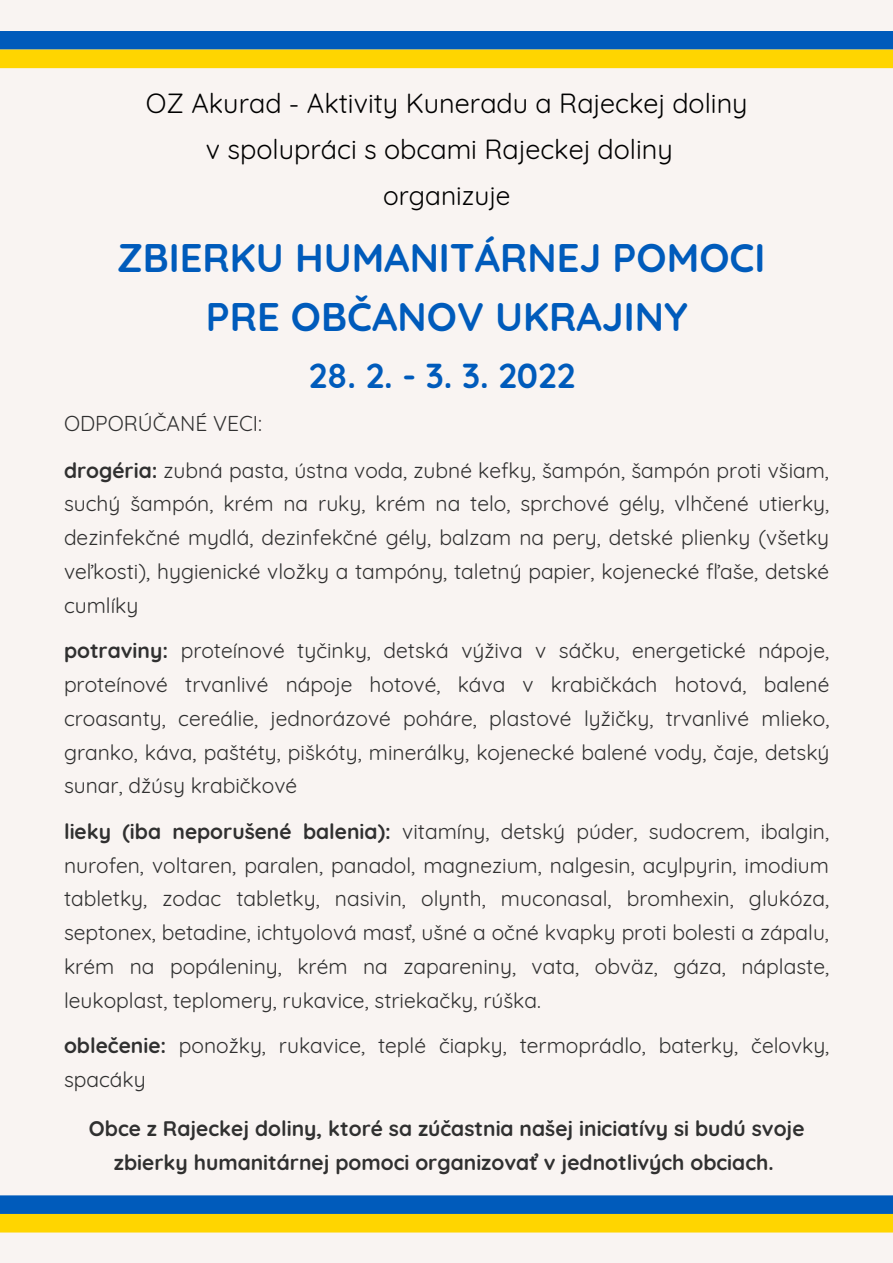
<style>
.page{position:relative;width:893px;height:1263px;background:#f9f4f2}
.page>*{position:absolute;margin:0;border:0;box-sizing:border-box;transform-origin:0 0}
.t1{font:700 39.75px "Quicksand";color:#005bbb}
.t2{font:700 34.5px "Quicksand";color:#005bbb}
.t3{font:27px "Quicksand";color:#000}
.t4{font:26.25px "Quicksand";color:#000}
.t5{font:21px/33.8px "Quicksand";color:#303030;text-align:justify}
.t6{font:700 21px/33.8px "Quicksand";color:#303030;text-align:center}
.s1{font-weight:700}
</style>
<div class="page">
<div style="left:0;top:1195px;width:893px;height:19px;background:#005bbb"></div>
<div style="left:0;top:1214px;width:893px;height:18px;background:#ffd500"></div>
<div style="left:0;top:31px;width:893px;height:19px;background:#005bbb"></div>
<div style="left:0;top:50px;width:893px;height:18px;background:#ffd500"></div>
<p class="t3" style="left:146px;top:86px;width:603px">OZ Akurad - Aktivity Kuneradu a Rajeckej doliny</p>
<p class="t3" style="left:206px;top:132px;width:468px">v spolupráci s obcami Rajeckej doliny</p>
<p class="t4" style="left:383px;top:179px;width:129px">organizuje</p>
<p class="t1" style="left:117px;top:232px;width:650px">ZBIERKU HUMANITÁRNEJ POMOCI</p>
<p class="t1" style="left:206px;top:291px;width:483px">PRE OBČANOV UKRAJINY</p>
<p class="t2" style="left:309px;top:354px;width:268px">28. 2. - 3. 3. 2022</p>
<p class="t5" style="left:64px;top:407px;width:199px">ODPORÚČANÉ VECI:</p>
<p class="t5" style="left:64px;top:453px;width:766px"><span class="s1">drogéria:</span> zubná pasta, ústna voda, zubné kefky, šampón, šampón proti všiam, suchý šampón, krém na ruky, krém na telo, sprchové gély, vlhčené utierky, dezinfekčné mydlá, dezinfekčné gély, balzam na pery, detské plienky (všetky veľkosti), hygienické vložky a tampóny, taletný papier, kojenecké fľaše, detské cumlíky</p>
<p class="t5" style="left:64px;top:633px;width:767px"><span class="s1">potraviny:</span> proteínové tyčinky, detská výživa v sáčku, energetické nápoje, proteínové trvanlivé nápoje hotové, káva v krabičkách hotová, balené croasanty, cereálie, jednorázové poháre, plastové lyžičky, trvanlivé mlieko, granko, káva, paštéty, piškóty, minerálky, kojenecké balené vody, čaje, detský sunar, džúsy krabičkové</p>
<p class="t5" style="left:64px;top:814px;width:767px"><span class="s1">lieky (iba neporušené balenia):</span> vitamíny, detský púder, sudocrem, ibalgin, nurofen, voltaren, paralen, panadol, magnezium, nalgesin, acylpyrin, imodium tabletky, zodac tabletky, nasivin, olynth, muconasal, bromhexin, glukóza, septonex, betadine, ichtyolová masť, ušné a očné kvapky proti bolesti a zápalu, krém na popáleniny, krém na zapareniny, vata, obväz, gáza, náplaste, leukoplast, teplomery, rukavice, striekačky, rúška.</p>
<p class="t5" style="left:64px;top:1028px;width:767px"><span class="s1">oblečenie:</span> ponožky, rukavice, teplé čiapky, termoprádlo, baterky, čelovky, spacáky</p>
<p class="t6" style="left:89px;top:1111px;width:717px">Obce z Rajeckej doliny, ktoré sa zúčastnia našej iniciatívy si budú svoje zbierky humanitárnej pomoci organizovať v jednotlivých obciach.</p>
</div>
